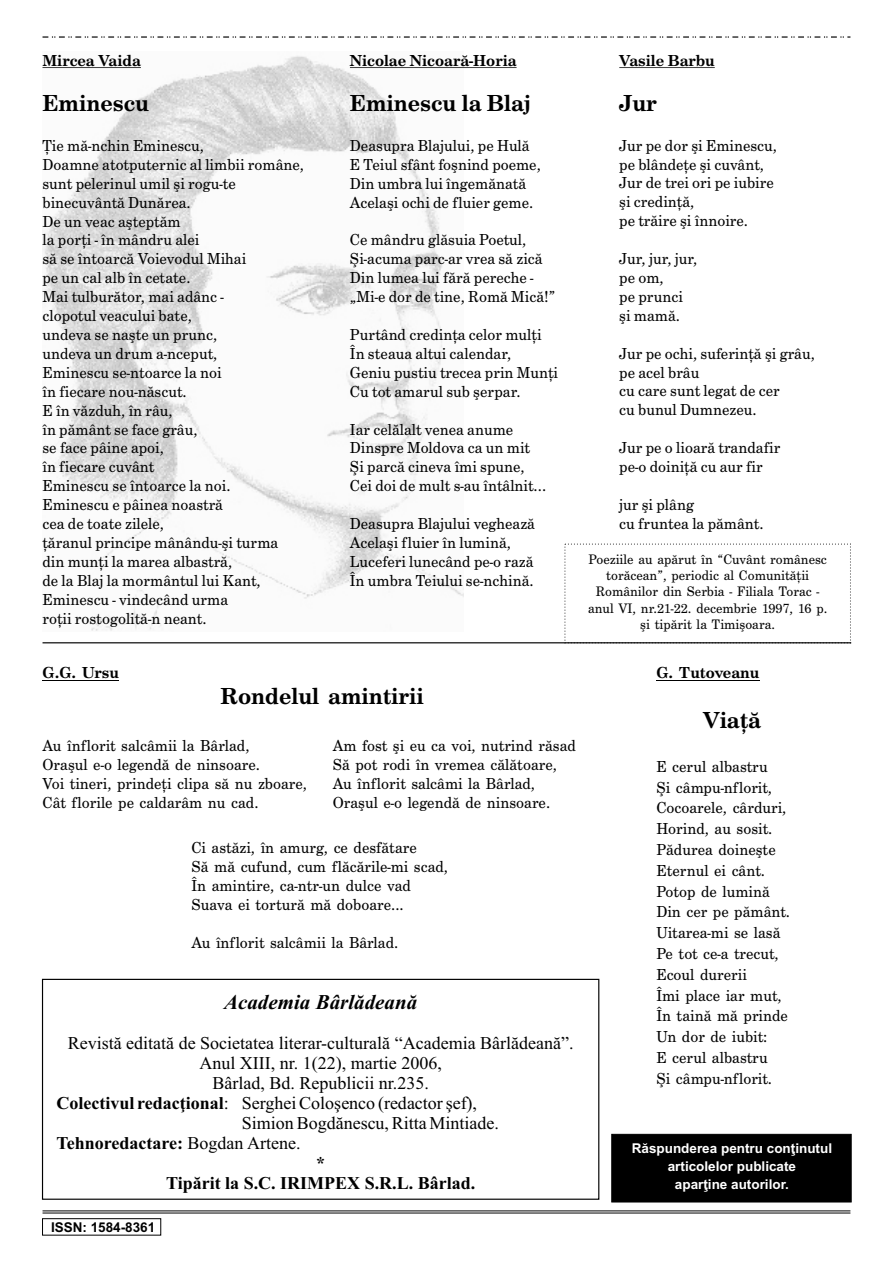
<style>
.page{position:relative;width:893px;height:1263px;background:#fff}
.page>*{position:absolute;margin:0;border:0;box-sizing:border-box;transform-origin:0 0}
.t1{font:700 24px "Century Sch TEE";color:#000}
.t2{font:italic 700 21px "Times New Roman";color:#000}
.t3{font:18px "Times New Roman";color:#000}
.t4{font:700 18px "Times New Roman";color:#000}
.t5{font:16.5px/20.9px "Century Sch TEE";color:#000}
.t6{font:700 16.5px "Century Sch TEE";color:#000}
.t7{font:14.25px/16.4px "Century Sch TEE";color:#000;text-align:center}
.t8{font:700 13.5px/18.1px "Arial";color:#fff;text-align:center}
.t9{font:700 13.5px "Arial";color:#000}
.s1{font-weight:700}
.s2{font-weight:400}
</style>
<div class="page">
<img style="left:43px;top:56px;width:420px;height:575px">
<svg style="left:43px;top:36px;width:807px;height:2px"></svg>
<hr style="left:43px;top:1210px;width:807px;height:1px;background:#000">
<hr style="left:43px;top:1213px;width:807px;height:1px;background:#000">
<div style="left:42px;top:979px;width:557px;height:221px;border:1px solid #000"></div>
<div style="left:42px;top:1218px;width:119px;height:17px;border:1px solid #000"></div>
<div style="left:611px;top:1134px;width:240px;height:68px;background:#000"></div>
<hr style="left:43px;top:67px;width:98px;height:1px;background:#000">
<hr style="left:350px;top:67px;width:167px;height:1px;background:#000">
<hr style="left:619px;top:67px;width:96px;height:1px;background:#000">
<hr style="left:43px;top:642px;width:808px;height:1px;background:#000">
<hr style="left:43px;top:680px;width:76px;height:1px;background:#000">
<hr style="left:656px;top:680px;width:103px;height:1px;background:#000">
<p class="t6" style="left:43px;top:54px;width:100px">Mircea Vaida</p>
<p class="t6" style="left:350px;top:54px;width:168px">Nicolae Nicoarã-Horia</p>
<p class="t6" style="left:619px;top:54px;width:97px">Vasile Barbu</p>
<h1 class="t1" style="left:43px;top:93px;width:108px">Eminescu</h1>
<h1 class="t1" style="left:350px;top:93px;width:182px">Eminescu la Blaj</h1>
<h1 class="t1" style="left:619px;top:93px;width:39px">Jur</h1>
<p class="t5" style="left:43px;top:136px;width:163px">Þie mã-nchin Eminescu,</p>
<p class="t5" style="left:350px;top:136px;width:181px">Deasupra Blajului, pe Hulã</p>
<p class="t5" style="left:619px;top:136px;width:159px">Jur pe dor ºi Eminescu,</p>
<p class="t5" style="left:43px;top:155px;width:263px">Doamne atotputernic al limbii române,</p>
<p class="t5" style="left:350px;top:155px;width:192px">E Teiul sfânt foºnind poeme,</p>
<p class="t5" style="left:619px;top:155px;width:146px">pe blândeþe ºi cuvânt,</p>
<p class="t5" style="left:43px;top:174px;width:195px">sunt pelerinul umil ºi rogu-te</p>
<p class="t5" style="left:350px;top:174px;width:178px">Din umbra lui îngemãnatã</p>
<p class="t5" style="left:619px;top:174px;width:156px">Jur de trei ori pe iubire</p>
<p class="t5" style="left:43px;top:193px;width:150px">binecuvântã Dunãrea.</p>
<p class="t5" style="left:350px;top:193px;width:185px">Acelaºi ochi de fluier geme.</p>
<p class="t5" style="left:619px;top:193px;width:77px">ºi credinþã,</p>
<p class="t5" style="left:43px;top:212px;width:140px">De un veac aºteptãm</p>
<p class="t5" style="left:619px;top:212px;width:130px">pe trãire ºi înnoire.</p>
<p class="t5" style="left:43px;top:231px;width:158px">la porþi - în mândru alei</p>
<p class="t5" style="left:350px;top:231px;width:178px">Ce mândru glãsuia Poetul,</p>
<p class="t5" style="left:43px;top:250px;width:205px">sã se întoarcã Voievodul Mihai</p>
<p class="t5" style="left:350px;top:250px;width:194px">ªi-acuma parc-ar vrea sã zicã</p>
<p class="t5" style="left:619px;top:250px;width:80px">Jur, jur, jur,</p>
<p class="t5" style="left:42px;top:269px;width:150px">pe un cal alb în cetate.</p>
<p class="t5" style="left:350px;top:269px;width:185px">Din lumea lui fãrã pereche -</p>
<p class="t5" style="left:619px;top:268px;width:46px">pe om,</p>
<p class="t5" style="left:42px;top:288px;width:183px">Mai tulburãtor, mai adânc -</p>
<p class="t5" style="left:350px;top:288px;width:209px">„Mi-e dor de tine, Romã Micã!”</p>
<p class="t5" style="left:619px;top:287px;width:65px">pe prunci</p>
<p class="t5" style="left:42px;top:306px;width:151px">clopotul veacului bate,</p>
<p class="t5" style="left:619px;top:306px;width:62px">ºi mamã.</p>
<p class="t5" style="left:42px;top:325px;width:176px">undeva se naºte un prunc,</p>
<p class="t5" style="left:350px;top:325px;width:193px">Purtând credinþa celor mulþi</p>
<p class="t5" style="left:42px;top:344px;width:176px">undeva un drum a-nceput,</p>
<p class="t5" style="left:350px;top:344px;width:163px">În steaua altui calendar,</p>
<p class="t5" style="left:619px;top:344px;width:197px">Jur pe ochi, suferinþã ºi grâu,</p>
<p class="t5" style="left:42px;top:363px;width:181px">Eminescu se-ntoarce la noi</p>
<p class="t5" style="left:350px;top:363px;width:210px">Geniu pustiu trecea prin Munþi</p>
<p class="t5" style="left:619px;top:363px;width:82px">pe acel brâu</p>
<p class="t5" style="left:42px;top:382px;width:146px">în fiecare nou-nãscut.</p>
<p class="t5" style="left:350px;top:382px;width:172px">Cu tot amarul sub ºerpar.</p>
<p class="t5" style="left:619px;top:382px;width:162px">cu care sunt legat de cer</p>
<p class="t5" style="left:42px;top:401px;width:132px">E în vãzduh, în râu,</p>
<p class="t5" style="left:619px;top:401px;width:139px">cu bunul Dumnezeu.</p>
<p class="t5" style="left:42px;top:420px;width:157px">în pãmânt se face grâu,</p>
<p class="t5" style="left:350px;top:420px;width:165px">Iar celãlalt venea anume</p>
<p class="t5" style="left:42px;top:439px;width:123px">se face pâine apoi,</p>
<p class="t5" style="left:350px;top:439px;width:182px">Dinspre Moldova ca un mit</p>
<p class="t5" style="left:619px;top:439px;width:163px">Jur pe o lioarã trandafir</p>
<p class="t5" style="left:42px;top:458px;width:113px">în fiecare cuvânt</p>
<p class="t5" style="left:350px;top:458px;width:176px">ªi parcã cineva îmi spune,</p>
<p class="t5" style="left:619px;top:458px;width:145px">pe-o doiniþã cu aur fir</p>
<p class="t5" style="left:42px;top:477px;width:190px">Eminescu se întoarce la noi.</p>
<p class="t5" style="left:350px;top:477px;width:198px">Cei doi de mult s-au întâlnit...</p>
<p class="t5" style="left:42px;top:496px;width:182px">Eminescu e pâinea noastrã</p>
<p class="t5" style="left:619px;top:495px;width:76px">jur ºi plâng</p>
<p class="t5" style="left:42px;top:514px;width:123px">cea de toate zilele,</p>
<p class="t5" style="left:350px;top:514px;width:187px">Deasupra Blajului vegheazã</p>
<p class="t5" style="left:619px;top:514px;width:146px">cu fruntea la pãmânt.</p>
<p class="t5" style="left:42px;top:533px;width:237px">þãranul principe mânându-ºi turma</p>
<p class="t5" style="left:350px;top:533px;width:163px">Acelaºi fluier în luminã,</p>
<p class="t5" style="left:42px;top:552px;width:191px">din munþi la marea albastrã,</p>
<p class="t5" style="left:350px;top:552px;width:185px">Luceferi lunecând pe-o razã</p>
<p class="t5" style="left:42px;top:571px;width:220px">de la Blaj la mormântul lui Kant,</p>
<p class="t5" style="left:350px;top:571px;width:185px">În umbra Teiului se-nchinã.</p>
<p class="t5" style="left:42px;top:591px;width:187px;line-height:18.9px">Eminescu - vindecând urma roþii rostogolitã-n neant.</p>
<p class="t7" style="left:588px;top:552px;width:241px">Poeziile au apãrut în “Cuvânt românesc torãcean”, periodic al Comunitãþii Românilor din Serbia - Filiala Torac - anul VI, nr.21-22. decembrie 1997, 16 p. ºi tipãrit la Timiºoara.</p>
<p class="t6" style="left:43px;top:666px;width:78px">G.G. Ursu</p>
<h1 class="t1" style="left:220px;top:687px;width:205px">Rondelul amintirii</h1>
<p class="t5" style="left:43px;top:736px;width:208px">Au înflorit salcâmii la Bârlad,</p>
<p class="t5" style="left:333px;top:736px;width:245px">Am fost ºi eu ca voi, nutrind rãsad</p>
<p class="t5" style="left:43px;top:755px;width:219px">Oraºul e-o legendã de ninsoare.</p>
<p class="t5" style="left:333px;top:755px;width:226px">Sã pot rodi în vremea cãlãtoare,</p>
<p class="t5" style="left:43px;top:774px;width:266px">Voi tineri, prindeþi clipa sã nu zboare,</p>
<p class="t5" style="left:333px;top:774px;width:204px">Au înflorit salcâmi la Bârlad,</p>
<p class="t5" style="left:43px;top:793px;width:218px">Cât florile pe caldarâm nu cad.</p>
<p class="t5" style="left:333px;top:793px;width:219px">Oraºul e-o legendã de ninsoare.</p>
<p class="t5" style="left:191px;top:839px;width:258px;line-height:18.9px">Ci astãzi, în amurg, ce desfãtare<br>Sã mã cufund, cum flãcãrile-mi scad, În amintire, ca-ntr-un dulce vad Suava ei torturã mã doboare...</p>
<p class="t5" style="left:191px;top:933px;width:208px">Au înflorit salcâmii la Bârlad.</p>
<p class="t2" style="left:224px;top:994px;width:195px">Academia Bârlădeană</p>
<p class="t3" style="left:68px;top:1036px;width:507px">Revistă editată de Societatea literar-culturală “Academia Bârlădeană”.</p>
<p class="t3" style="left:199px;top:1056px;width:244px">Anul XIII, nr. 1(22), martie 2006,</p>
<p class="t3" style="left:212px;top:1076px;width:218px">Bârlad, Bd. Republicii nr.235.</p>
<p class="t3" style="left:56px;top:1096px;width:422px"><span class="s1">Colectivul redacţional</span>: Serghei Coloşenco (redactor şef),</p>
<p class="t3" style="left:242px;top:1116px;width:259px">Simion Bogdănescu, Ritta Mintiade.</p>
<p class="t4" style="left:56px;top:1136px;width:246px">Tehnoredactare: <span class="s2">Bogdan Artene.</span></p>
<p class="t4" style="left:316px;top:1156px;width:10px">*</p>
<p class="t4" style="left:166px;top:1176px;width:311px">Tipărit la S.C. IRIMPEX S.R.L. Bârlad.</p>
<p class="t9" style="left:51px;top:1222px;width:106px">ISSN: 1584-8361</p>
<p class="t6" style="left:656px;top:666px;width:105px">G. Tutoveanu</p>
<h1 class="t1" style="left:703px;top:710px;width:60px">Viaþã</h1>
<p class="t5" style="left:656px;top:757px;width:135px">E cerul albastru<br>ªi câmpu-nflorit,<br>Cocoarele, cârduri,<br>Horind, au sosit.<br>Pãdurea doineºte<br>Eternul ei cânt.<br>Potop de luminã<br>Din cer pe pãmânt.<br>Uitarea-mi se lasã<br>Pe tot ce-a trecut,<br>Ecoul durerii<br>Îmi place iar mut,<br>În tainã mã prinde<br>Un dor de iubit:<br>E cerul albastru<br>ªi câmpu-nflorit.</p>
<p class="t8" style="left:632px;top:1140px;width:202px">Răspunderea pentru conţinutul articolelor publicate<br>aparţine autorilor.</p>
</div>
